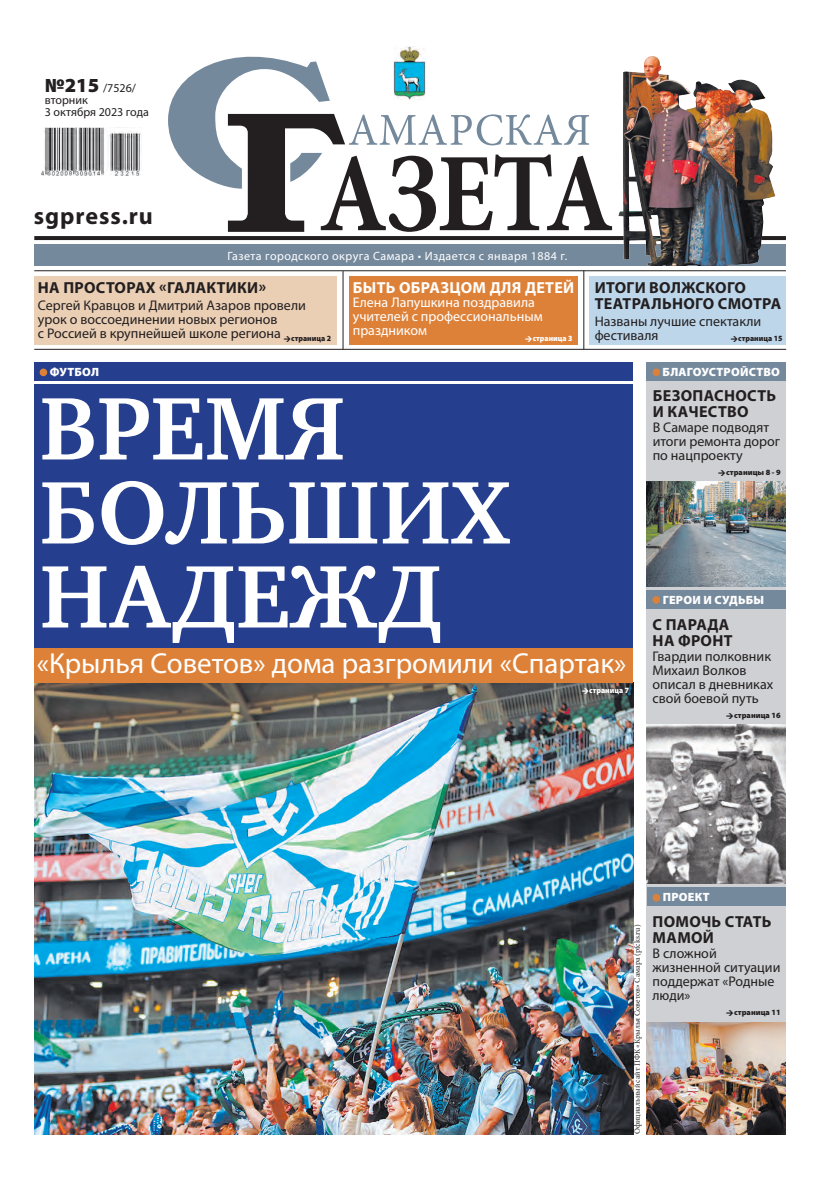
<style>
.page{position:relative;width:820px;height:1191px;background:#fff}
.page>*{position:absolute;margin:0;border:0;box-sizing:border-box;transform-origin:0 0}
.заголовок{font:700 91px/84px "Charter C";color:#fff}
.подзаголовок{font:29px "Myriad Pro";color:#fff}
.t1{font:700 24px "Myriad Pro";letter-spacing:.04em;color:#231f20}
.анонс_2_заголовок{font:700 16px/16px "Myriad Pro";letter-spacing:.02em;color:#231f20}
.анонс_2_заголовок-2{font:700 16px "Myriad Pro";letter-spacing:.02em;color:#fff}
.анонс_1_подзаголовок{font:14px/14px "Myriad Pro";color:#231f20}
.анонс_2_заголовок-3{font:14px/14px "Myriad Pro";color:#231f20}
.анонс_2_заголовок-4{font:14px/14px "Myriad Pro";color:#fff}
.t2{font:12px "Myriad Pro";letter-spacing:.04em;color:#fff}
.рубрика_на_плашке{font:900 12px "Myriad Pro";letter-spacing:.02em;color:#fff}
.t3{font:12px/12px "Myriad Pro";color:#231f20}
.ОСНОВНОЙ{font:8px "Minion Pro";color:#231f20}
.анонс_1_подзаголовок-2{font:900 8px "Myriad Pro";color:#231f20}
.анонс_1_подзаголовок-3{font:900 8px "Myriad Pro";color:#231f20;scale:.95 1}
.анонс_2_заголовок-5{font:900 8px "Myriad Pro";color:#fff;scale:.95 1}
.анонс_1_подзаголовок-4{font:900 8px "Myriad Pro";color:#fff;scale:.95 1}
.s1{font-weight:900;font-size:20px}
</style>
<div class="page">
<img style="left:34px;top:682px;width:599px;height:452px">
<hr style="left:34px;top:349px;width:751px;height:1px;background:#231f20">
<div style="left:34px;top:277px;width:302px;height:68px;background:#eacfb5"></div>
<div style="left:34px;top:244px;width:751px;height:21px;background:#75899d"></div>
<svg style="left:34px;top:236px;width:751px;height:4px;background:#262223"></svg>
<hr style="left:342px;top:271px;width:1px;height:78px;background:#231f20">
<img style="left:41px;top:128px;width:100px;height:47px">
<div style="left:349px;top:277px;width:228px;height:68px;background:#de8138"></div>
<hr style="left:583px;top:270px;width:1px;height:79px;background:#231f20">
<div style="left:646px;top:362px;width:139px;height:772px;background:#ced0d3"></div>
<hr style="left:34px;top:270px;width:751px;height:1px;background:#231f20">
<div style="left:34px;top:362px;width:598px;height:19px;background:#253f8e"></div>
<div style="left:40px;top:368px;width:7px;height:8px;background:#de8138;border-radius:50%"></div>
<div style="left:34px;top:384px;width:598px;height:264px;background:#253f8e"></div>
<div style="left:646px;top:362px;width:139px;height:19px;background:#75899d"></div>
<div style="left:652px;top:368px;width:7px;height:8px;background:#de8138;border-radius:50%"></div>
<div style="left:646px;top:590px;width:139px;height:18px;background:#75899d"></div>
<div style="left:652px;top:596px;width:7px;height:7px;background:#de8138;border-radius:50%"></div>
<svg style="left:168px;top:46px;width:444px;height:186px"></svg>
<div style="left:589px;top:277px;width:196px;height:68px;background:#bdd6ea"></div>
<div style="left:34px;top:648px;width:598px;height:34px;background:#de8138"></div>
<div style="left:785px;top:247px;width:12px;height:22px;background:#fff;border:1px solid #fff"></div>
<div style="left:646px;top:887px;width:139px;height:19px;background:#75899d"></div>
<div style="left:652px;top:894px;width:8px;height:7px;background:#de8138;border-radius:50%"></div>
<img style="left:617px;top:56px;width:158px;height:210px">
<img style="left:646px;top:482px;width:139px;height:104px">
<img style="left:646px;top:724px;width:139px;height:159px">
<img style="left:646px;top:1022px;width:139px;height:112px">
<svg style="left:582px;top:688px;width:6px;height:5px"></svg>
<p class="t3" style="left:45px;top:82px;width:105px"><span class="s1">№215</span> /7526/ вторник<br>3 октября 2023 года</p>
<p class="t1" style="left:34px;top:200px;width:120px">sgpress.ru</p>
<p class="t2" style="left:227px;top:248px;width:341px">Газета городского округа Самара • Издается с января 1884 г.</p>
<p class="анонс_2_заголовок" style="left:38px;top:279px;width:229px">НА ПРОСТОРАХ «ГАЛАКТИКИ»</p>
<p class="анонс_2_заголовок-3" style="left:38px;top:298px;width:269px">Сергей Кравцов и Дмитрий Азаров провели урок о воссоединении новых регионов<br>с Россией в крупнейшей школе региона</p>
<p class="анонс_1_подзаголовок-3" style="left:291px;top:334px;width:43px">страница 2</p>
<p class="анонс_2_заголовок-2" style="left:353px;top:277px;width:223px">БЫТЬ ОБРАЗЦОМ ДЛЯ ДЕТЕЙ</p>
<p class="анонс_2_заголовок-4" style="left:352px;top:295px;width:191px">Елена Лапушкина поздравила учителей с профессиональным праздником</p>
<p class="анонс_2_заголовок-5" style="left:532px;top:334px;width:43px">страница 3</p>
<p class="анонс_2_заголовок" style="left:594px;top:279px;width:188px">ИТОГИ ВОЛЖСКОГО<br>ТЕАТРАЛЬНОГО СМОТРА</p>
<p class="анонс_2_заголовок-3" style="left:594px;top:314px;width:168px">Названы лучшие спектакли фестиваля</p>
<p class="анонс_1_подзаголовок-3" style="left:738px;top:334px;width:48px">страница 15</p>
<p class="рубрика_на_плашке" style="left:50px;top:365px;width:51px">ФУТБОЛ</p>
<p class="заголовок" style="left:40px;top:388px;width:307px">ВРЕМЯ</p>
<p class="заголовок" style="left:40px;top:472px;width:471px">БОЛЬШИХ<br>НАДЕЖД</p>
<p class="подзаголовок" style="left:37px;top:645px;width:590px">«Крылья Советов» дома разгромили «Спартак»</p>
<p class="анонс_1_подзаголовок-4" style="left:589px;top:685px;width:43px">страница 7</p>
<p class="рубрика_на_плашке" style="left:662px;top:365px;width:119px">БЛАГОУСТРОЙСТВО</p>
<p class="анонс_2_заголовок" style="left:652px;top:387px;width:125px">БЕЗОПАСНОСТЬ<br>И КАЧЕСТВО</p>
<p class="анонс_1_подзаголовок" style="left:652px;top:420px;width:129px">В Самаре подводят итоги ремонта дорог по нацпроекту</p>
<p class="анонс_1_подзаголовок-2" style="left:725px;top:468px;width:56px">страницы 8 - 9</p>
<p class="рубрика_на_плашке" style="left:662px;top:593px;width:103px">ГЕРОИ И СУДЬБЫ</p>
<p class="анонс_2_заголовок" style="left:652px;top:616px;width:81px">С ПАРАДА<br>НА ФРОНТ</p>
<p class="анонс_1_подзаголовок" style="left:652px;top:649px;width:122px">Гвардии полковник<br>Михаил Волков описал в дневниках свой боевой путь</p>
<p class="анонс_1_подзаголовок-2" style="left:733px;top:711px;width:48px">страница 16</p>
<p class="ОСНОВНОЙ" style="left:631px;top:1134px;width:211px;rotate:-90deg">Официальный сайт ПФК «Крылья Советов» Самара (pfcks.ru)</p>
<p class="рубрика_на_плашке" style="left:662px;top:890px;width:48px">ПРОЕКТ</p>
<p class="анонс_2_заголовок" style="left:652px;top:913px;width:120px">ПОМОЧЬ СТАТЬ<br>МАМОЙ</p>
<p class="анонс_1_подзаголовок" style="left:652px;top:946px;width:129px">В сложной жизненной ситуации поддержат «Родные люди»</p>
<p class="анонс_1_подзаголовок-2" style="left:733px;top:1007px;width:48px">страница 11</p>
</div>
